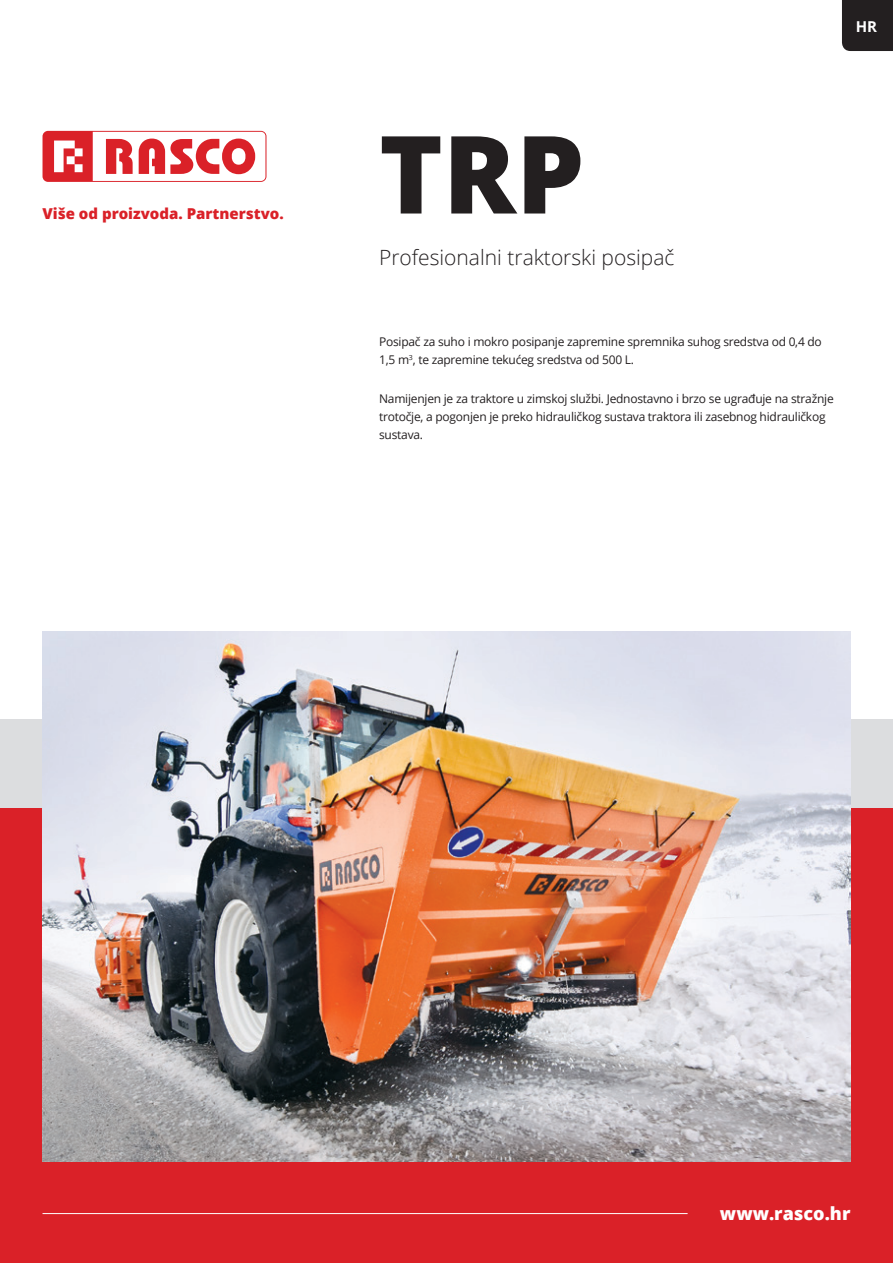
<style>
.page{position:relative;width:893px;height:1263px;background:#fff}
.page>*{position:absolute;margin:0;border:0;box-sizing:border-box;transform-origin:0 0}
.t1{font:800 108px "Open Sans";color:#231f20}
.t2{font:300 21px "Open Sans";color:#231f20}
.t3{font:800 18px "Open Sans";color:#fff}
.t4{font:800 15px "Open Sans";color:#da2128}
.t5{font:700 15px "Open Sans";color:#fff}
._8pt_tekst{font:12px/18px "Open Sans";letter-spacing:-.02em;color:#231f20}
</style>
<div class="page">
<div style="left:0;top:720px;width:893px;height:265px;background:#dcdddf"></div>
<div style="left:0;top:808px;width:893px;height:455px;background:#da2128"></div>
<svg style="left:43px;top:131px;width:223px;height:51px"></svg>
<div style="left:842px;top:0;width:51px;height:51px;background:#231f20"></div>
<hr style="left:43px;top:1213px;width:645px;height:1px;background:#fff">
<img style="left:43px;top:631px;width:807px;height:530px">
<p class="t4" style="left:43px;top:202px;width:243px">Više od proizvoda. Partnerstvo.</p>
<p class="t5" style="left:856px;top:16px;width:23px">HR</p>
<p class="t1" style="left:379px;top:92px;width:207px">TRP</p>
<p class="t2" style="left:379px;top:243px;width:297px">Profesionalni traktorski posipač</p>
<p class="_8pt_tekst" style="left:379px;top:332px;width:444px">Posipač za suho i mokro posipanje zapremine spremnika suhog sredstva od 0,4 do<br>1,5 m<sup>3</sup>, te zapremine tekućeg sredstva od 500 L.</p>
<p class="_8pt_tekst" style="left:379px;top:390px;width:456px">Namijenjen je za traktore u zimskoj službi. Jednostavno i brzo se ugrađuje na stražnje trotočje, a pogonjen je preko hidrauličkog sustava traktora ili zasebnog hidrauličkog sustava.</p>
<p class="t3" style="left:720px;top:1200px;width:132px">www.rasco.hr</p>
</div>
